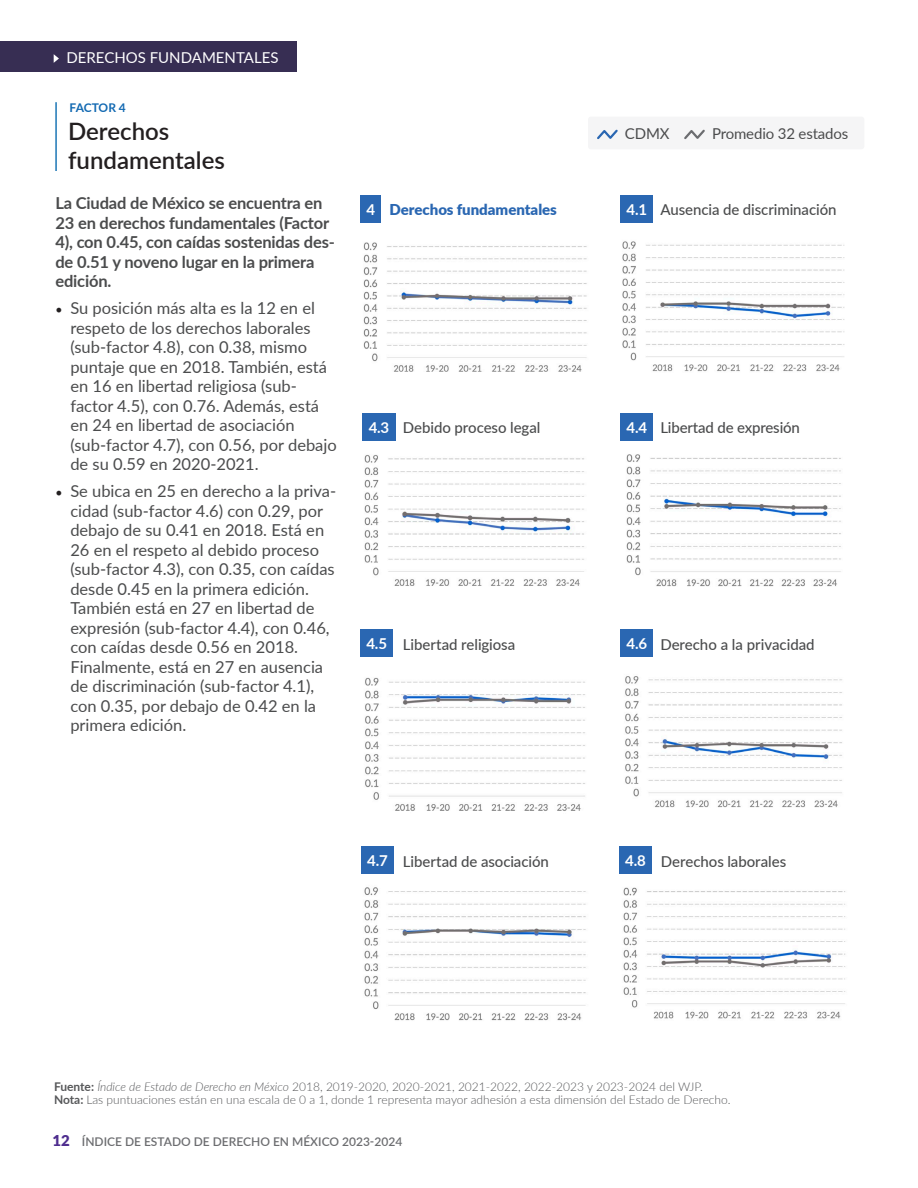
<style>
.page{position:relative;width:918px;height:1188px;background:#fff}
.page>*{position:absolute;margin:0;border:0;box-sizing:border-box;transform-origin:0 0}
.t1{font:600 24px/28.8px "Lato";color:#231f20}
.t2{font:16.5px/19.5px "Lato";color:#4b4c4d}
.t3{font:700 16.5px/19.5px "Lato";letter-spacing:-.01em;color:#4b4c4d}
.t4{font:500 15px "Lato";letter-spacing:-.005em;color:#4b4c4d}
.t5{font:900 15px "Lato";color:#2a67b2}
.t6{font:15px "Lato";color:#fff}
.t7{font:15px "Lato";letter-spacing:-.01em;color:#4b4c4d}
.t8{font:700 15px "Lato";color:#fff}
.t9{font:300 12px/13.5px "Lato";color:#57585a}
.t10{font:600 12px "Lato";color:#6c6d70}
.t11{font:700 12px "Lato";letter-spacing:-.02em;color:#1269b2}
.s1{font-family:"Minion Pro";font-size:18px;color:#231f20}
.s2{font-weight:700;color:#fff}
.s3{font-weight:700}
.s4{font-style:italic}
.s5{font-weight:900;font-size:15px;color:#4f2e8f}
</style>
<div class="page">
<div style="left:0;top:41px;width:297px;height:31px;background:#372e53"></div>
<svg style="left:54px;top:54px;width:5px;height:9px"></svg>
<div style="left:588px;top:117px;width:276px;height:32px;background:#f5f5f6;border-radius:3px"></div>
<svg style="left:597px;top:129px;width:21px;height:11px"></svg>
<svg style="left:684px;top:129px;width:21px;height:10px"></svg>
<hr style="left:55px;top:102px;width:2px;height:69px;background:#076aaf">
<div style="left:361px;top:846px;width:33px;height:27px;background:#2a67b2"></div>
<div style="left:619px;top:846px;width:33px;height:27px;background:#2a67b2"></div>
<div style="left:360px;top:629px;width:33px;height:27px;background:#2a67b2"></div>
<div style="left:363px;top:413px;width:33px;height:27px;background:#2a67b2"></div>
<div style="left:360px;top:195px;width:21px;height:27px;background:#2a67b2"></div>
<div style="left:621px;top:195px;width:32px;height:27px;background:#2a67b2"></div>
<div style="left:621px;top:413px;width:32px;height:27px;background:#2a67b2"></div>
<div style="left:621px;top:629px;width:32px;height:27px;background:#2a67b2"></div>
<img style="left:364px;top:887px;width:222px;height:134px">
<img style="left:623px;top:887px;width:223px;height:132px">
<img style="left:365px;top:677px;width:220px;height:134px">
<img style="left:625px;top:676px;width:217px;height:132px">
<img style="left:364px;top:455px;width:220px;height:131px">
<img style="left:626px;top:454px;width:215px;height:133px">
<img style="left:363px;top:242px;width:224px;height:130px">
<img style="left:622px;top:241px;width:223px;height:131px">
<p class="t6" style="left:66px;top:47px;width:214px">DERECHOS FUNDAMENTALES</p>
<p class="t11" style="left:70px;top:98px;width:58px">FACTOR 4</p>
<h1 class="t1" style="left:68px;top:116px;width:158px">Derechos fundamentales</h1>
<p class="t3" style="left:55px;top:193px;width:281px">La Ciudad de México se encuentra en<br>23 en derechos fundamentales (Factor<br>4), con 0.45, con caídas sostenidas des&shy;de 0.51 y noveno lugar en la primera edición.</p>
<p class="t2" style="left:70px;top:298px;width:268px;text-indent:-15px"><span class="s1">•</span> Su posición más alta es la 12 en el respeto de los derechos laborales (sub-factor 4.8), con 0.38, mismo puntaje que en 2018. También, está en 16 en libertad religiosa (sub&shy;factor 4.5), con 0.76. Además, está en 24 en libertad de asociación (sub-factor 4.7), con 0.56, por debajo de su 0.59 en 2020-2021.</p>
<p class="t2" style="left:70px;top:481px;width:267px;text-indent:-15px"><span class="s1">•</span> Se ubica en 25 en derecho a la priva&shy;cidad (sub-factor 4.6) con 0.29, por debajo de su 0.41 en 2018. Está en 26 en el respeto al debido proceso (sub-factor 4.3), con 0.35, con caídas desde 0.45 en la primera edición.<br>También está en 27 en libertad de expresión (sub-factor 4.4), con 0.46, con caídas desde 0.56 en 2018.<br>Finalmente, está en 27 en ausencia de discriminación (sub-factor 4.1), con 0.35, por debajo de 0.42 en la primera edición.</p>
<p class="t7" style="left:625px;top:123px;width:46px">CDMX</p>
<p class="t7" style="left:712px;top:123px;width:138px">Promedio 32 estados</p>
<p class="t5" style="left:366px;top:198px;width:192px"><span class="s2">4</span> Derechos fundamentales</p>
<p class="t4" style="left:627px;top:199px;width:212px"><span class="s2">4.1</span> Ausencia de discriminación</p>
<p class="t4" style="left:369px;top:416px;width:173px"><span class="s2">4.3</span> Debido proceso legal</p>
<p class="t4" style="left:366px;top:633px;width:150px"><span class="s2">4.5</span> Libertad religiosa</p>
<p class="t8" style="left:627px;top:416px;width:22px">4.4</p>
<p class="t4" style="left:660px;top:416px;width:141px">Libertad de expresión</p>
<p class="t8" style="left:627px;top:632px;width:22px">4.6</p>
<p class="t4" style="left:660px;top:633px;width:156px">Derecho a la privacidad</p>
<p class="t4" style="left:367px;top:850px;width:183px"><span class="s2">4.7</span> Libertad de asociación</p>
<p class="t4" style="left:625px;top:850px;width:162px"><span class="s2">4.8</span> Derechos laborales</p>
<p class="t9" style="left:54px;top:1079px;width:678px"><span class="s3">Fuente:</span> <span class="s4">Índice de Estado de Derecho en México</span> 2018, 2019-2020, 2020-2021, 2021-2022, 2022-2023 y 2023-2024 del WJP.<br><span class="s3">Nota:</span> Las puntuaciones están en una escala de 0 a 1, donde 1 representa mayor adhesión a esta dimensión del Estado de Derecho.</p>
<p class="t10" style="left:52px;top:1133px;width:351px"><span class="s5">12</span> ÍNDICE DE ESTADO DE DERECHO EN MÉXICO 2023-2024</p>
</div>
